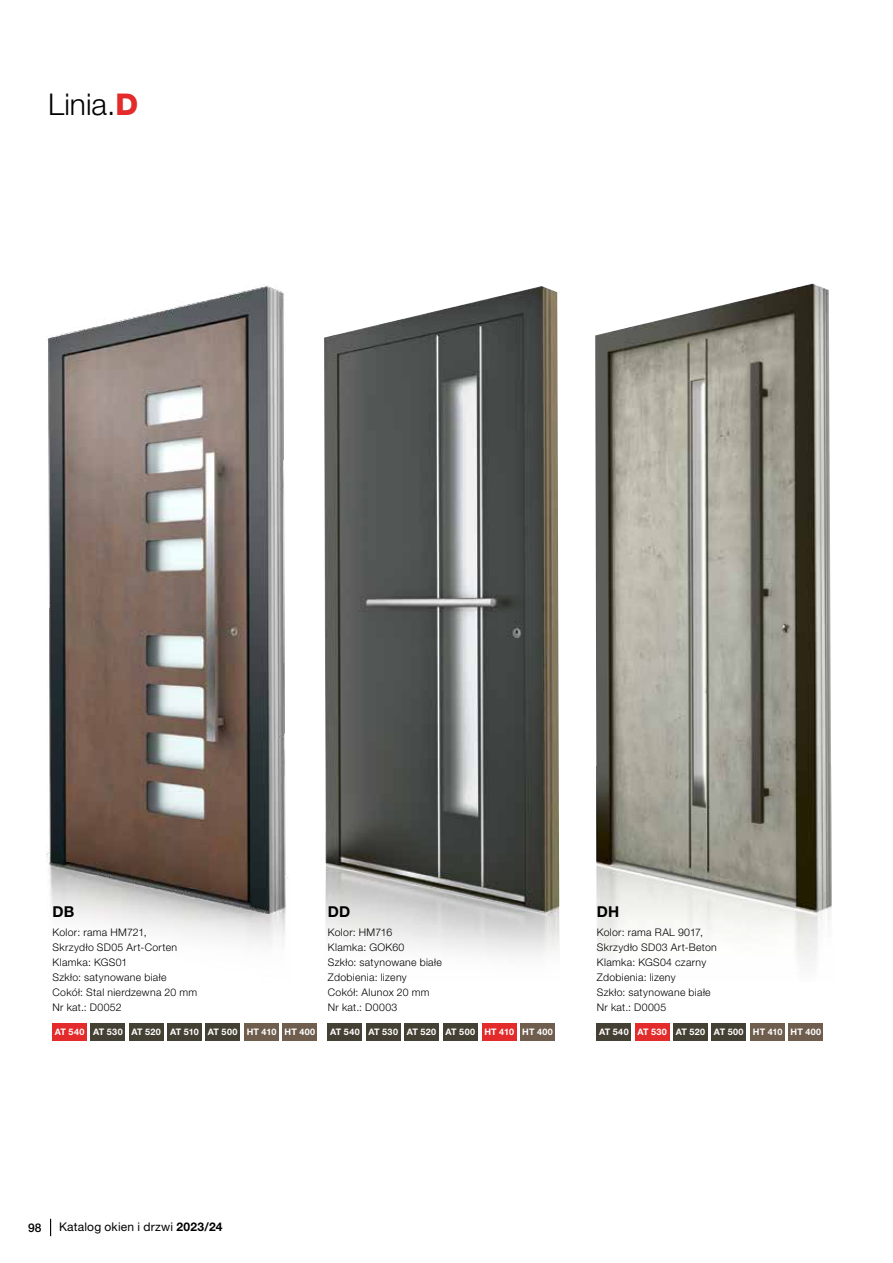
<style>
.page{position:relative;width:893px;height:1263px;background:#fff}
.page>*{position:absolute;margin:0;border:0;box-sizing:border-box;transform-origin:0 0}
.t1{font:300 30px "Helvetica Neue LT Pro";color:#000}
.t2{font:700 15px "Helvetica Neue LT Pro";color:#000}
.t3{font:12px "Helvetica Neue LT Pro";letter-spacing:.015em;color:#000}
.t4{font:500 12px "Helvetica Neue LT Pro";color:#000}
.t5{font:300 10.5px/15px "Helvetica Neue LT Pro";letter-spacing:.03em;color:#000}
.t6{font:700 9px "Helvetica Neue LT Pro";letter-spacing:.03em;color:#fff}
.s1{font-weight:800;color:#e42b2b}
.s2{font-weight:700}
</style>
<div class="page">
<img style="left:46px;top:286px;width:242px;height:659px">
<img style="left:325px;top:866px;width:235px;height:90px">
<img style="left:324px;top:286px;width:235px;height:625px">
<img style="left:595px;top:283px;width:237px;height:629px">
<div style="left:53px;top:1023px;width:34px;height:17px;background:#e42b2b"></div>
<div style="left:91px;top:1023px;width:34px;height:17px;background:#454034"></div>
<div style="left:129px;top:1023px;width:34px;height:17px;background:#454034"></div>
<div style="left:245px;top:1023px;width:34px;height:17px;background:#6f5d4d"></div>
<div style="left:283px;top:1023px;width:34px;height:17px;background:#6f5d4d"></div>
<div style="left:206px;top:1023px;width:34px;height:17px;background:#454034"></div>
<div style="left:167px;top:1023px;width:34px;height:17px;background:#454034"></div>
<div style="left:328px;top:1023px;width:34px;height:17px;background:#454034"></div>
<div style="left:366px;top:1023px;width:34px;height:17px;background:#454034"></div>
<div style="left:404px;top:1023px;width:34px;height:17px;background:#454034"></div>
<div style="left:482px;top:1023px;width:34px;height:17px;background:#e42b2b"></div>
<div style="left:520px;top:1023px;width:34px;height:17px;background:#6f5d4d"></div>
<div style="left:443px;top:1023px;width:34px;height:17px;background:#454034"></div>
<div style="left:597px;top:1023px;width:34px;height:17px;background:#454034"></div>
<div style="left:635px;top:1023px;width:34px;height:17px;background:#e42b2b"></div>
<div style="left:673px;top:1023px;width:34px;height:17px;background:#454034"></div>
<div style="left:751px;top:1023px;width:34px;height:17px;background:#6f5d4d"></div>
<div style="left:789px;top:1023px;width:34px;height:17px;background:#6f5d4d"></div>
<div style="left:712px;top:1023px;width:34px;height:17px;background:#454034"></div>
<svg style="left:50px;top:1219px;width:1px;height:17px"></svg>
<h1 class="t1" style="left:48px;top:86px;width:91px">Linia.<span class="s1">D</span></h1>
<h2 class="t2" style="left:53px;top:902px;width:23px">DB</h2>
<p class="t5" style="left:53px;top:924px;width:146px">Kolor: rama HM721,<br>Skrzydło SD05 Art-Corten<br>Klamka: KGS01<br>Szkło: satynowane białe<br>Cokół: Stal nierdzewna 20 mm<br>Nr kat.: D0052</p>
<h2 class="t2" style="left:328px;top:902px;width:24px">DD</h2>
<p class="t5" style="left:328px;top:924px;width:115px">Kolor: HM716<br>Klamka: GOK60<br>Szkło: satynowane białe<br>Zdobienia: lizeny<br>Cokół: Alunox 20 mm<br>Nr kat.: D0003</p>
<h2 class="t2" style="left:597px;top:902px;width:24px">DH</h2>
<p class="t5" style="left:597px;top:924px;width:122px">Kolor: rama RAL 9017,<br>Skrzydło SD03 Art-Beton<br>Klamka: KGS04 czarny<br>Zdobienia: lizeny<br>Szkło: satynowane białe<br>Nr kat.: D0005</p>
<p class="t6" style="left:55px;top:1026px;width:262px">AT 540 AT 530 AT 520 AT 510 AT 500 HT 410 HT 400</p>
<p class="t6" style="left:330px;top:1026px;width:224px">AT 540 AT 530 AT 520 AT 500 HT 410 HT 400</p>
<p class="t6" style="left:599px;top:1026px;width:224px">AT 540 AT 530 AT 520 AT 500 HT 410 HT 400</p>
<p class="t4" style="left:28px;top:1220px;width:15px">98</p>
<p class="t3" style="left:59px;top:1219px;width:165px">Katalog okien i drzwi <span class="s2">2023/24</span></p>
</div>
